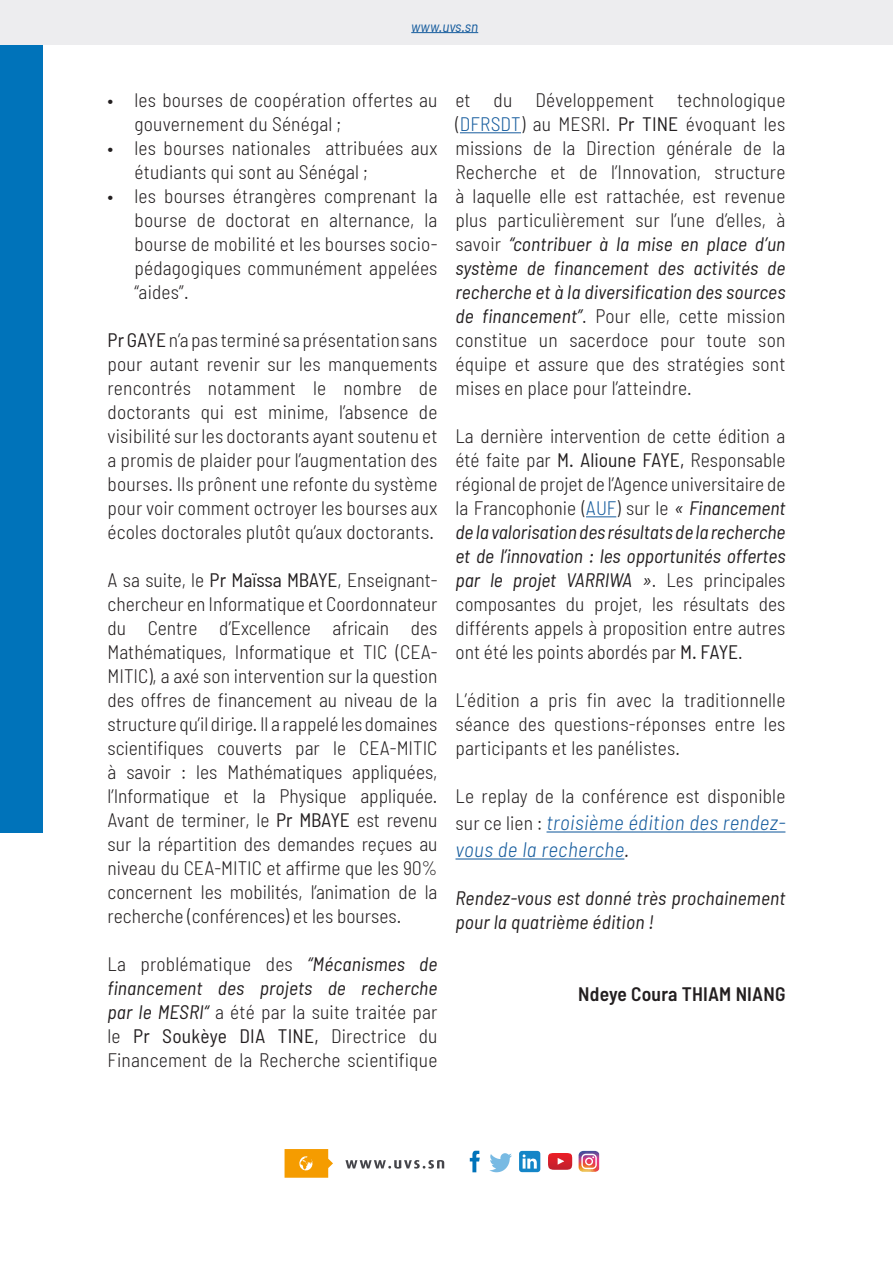
<style>
.page{position:relative;width:893px;height:1263px;background:#fff}
.page>*{position:absolute;margin:0;border:0;box-sizing:border-box;transform-origin:0 0}
.Paragraph{font:italic 300 semi-condensed 21px/27px "Barlow";letter-spacing:.02em;color:#175d9e}
.Paragraph-2{font:300 semi-condensed 19.5px/24px "Barlow";letter-spacing:.01em;color:#231f20;text-align:justify}
.Paragraph-3{font:italic semi-condensed 19.5px/24px "Barlow";letter-spacing:.01em;color:#231f20}
.Paragraph-4{font:600 semi-condensed 19.5px "Barlow";letter-spacing:.01em;color:#231f20}
.t1{font:italic semi-condensed 15px "Barlow";color:#175d9e}
.s1{font-weight:400}
.s2{font-weight:400;font-style:italic}
.s3{color:#175d9e}
.s4{font-style:normal;font-size:19.5px;color:#231f20}
.s5{color:#231f20}
</style>
<div class="page">
<hr style="left:460px;top:132px;width:61px;height:1px;background:#175d9e">
<hr style="left:586px;top:516px;width:30px;height:1px;background:#175d9e">
<hr style="left:546px;top:831px;width:239px;height:1px;background:#175d9e">
<hr style="left:455px;top:858px;width:169px;height:1px;background:#175d9e">
<div style="left:0;top:45px;width:42px;height:787px;background:#0073ba"></div>
<div style="left:0;top:0;width:893px;height:45px;background:#ececee"></div>
<hr style="left:411px;top:32px;width:67px;height:1px;background:#175d9e">
<svg style="left:345px;top:1160px;width:99px;height:8px"></svg>
<svg style="left:285px;top:1149px;width:48px;height:29px"></svg>
<svg style="left:470px;top:1151px;width:10px;height:21px"></svg>
<svg style="left:489px;top:1153px;width:23px;height:19px"></svg>
<svg style="left:519px;top:1151px;width:21px;height:21px"></svg>
<svg style="left:579px;top:1151px;width:20px;height:21px"></svg>
<svg style="left:548px;top:1153px;width:24px;height:17px"></svg>
<p class="t1" style="left:411px;top:17px;width:68px">www.uvs.sn</p>
<p class="Paragraph-2" style="left:135px;top:88px;width:304px;text-indent:-27px">• les bourses de coopération offertes au gouvernement du Sénégal ;</p>
<p class="Paragraph-2" style="left:135px;top:136px;width:304px;text-indent:-27px">• les bourses nationales attribuées aux étudiants qui sont au Sénégal ;</p>
<p class="Paragraph-2" style="left:135px;top:184px;width:304px;text-indent:-27px">• les bourses étrangères comprenant la bourse de doctorat en alternance, la bourse de mobilité et les bourses socio&shy;pédagogiques communément appelées “aides”.</p>
<p class="Paragraph-2" style="left:108px;top:328px;width:331px"><span class="s1">Pr GAYE</span> n’a pas terminé sa présentation sans pour autant revenir sur les manquements rencontrés notamment le nombre de doctorants qui est minime, l’absence de visibilité sur les doctorants ayant soutenu et a promis de plaider pour l’augmentation des bourses. Ils prônent une refonte du système pour voir comment octroyer les bourses aux écoles doctorales plutôt qu’aux doctorants.</p>
<p class="Paragraph-2" style="left:108px;top:568px;width:331px">A sa suite, le <span class="s1">Pr Maïssa MBAYE</span>, Enseignant&shy;chercheur en Informatique et Coordonnateur du Centre d’Excellence africain des Mathématiques, Informatique et TIC (CEA-MITIC), a axé son intervention sur la question des offres de financement au niveau de la structure qu’il dirige. Il a rappelé les domaines scientifiques couverts par le CEA-MITIC à savoir : les Mathématiques appliquées, l’Informatique et la Physique appliquée.<br>Avant de terminer, le <span class="s1">Pr MBAYE</span> est revenu sur la répartition des demandes reçues au niveau du CEA-MITIC et affirme que les 90% concernent les mobilités, l’animation de la recherche (conférences) et les bourses.</p>
<p class="Paragraph-2" style="left:108px;top:952px;width:331px">La problématique des <span class="s2">“Mécanismes de financement des projets de recherche par le MESRI“</span> a été par la suite traitée par le <span class="s1">Pr Soukèye DIA TINE,</span> Directrice du Financement de la Recherche scientifique</p>
<p class="Paragraph-2" style="left:455px;top:88px;width:331px">et du Développement technologique (<span class="s3">DFRSDT</span>) au MESRI. <span class="s1">Pr TINE</span> évoquant les missions de la Direction générale de la Recherche et de l’Innovation, structure à laquelle elle est rattachée, est revenue plus particulièrement sur l’une d’elles, à savoir <span class="s2">“contribuer à la mise en place d’un système de financement des activités de recherche et à la diversification des sources de financement”</span>. Pour elle, cette mission constitue un sacerdoce pour toute son équipe et assure que des stratégies sont mises en place pour l’atteindre.</p>
<p class="Paragraph-2" style="left:455px;top:424px;width:331px">La dernière intervention de cette édition a été faite par <span class="s1">M. Alioune FAYE,</span> Responsable régional de projet de l’Agence universitaire de la Francophonie (<span class="s3">AUF</span>) sur le <span class="s2">« Financement de la valorisation des résultats de la recherche et de l’innovation : les opportunités offertes par le projet VARRIWA »</span>. Les principales composantes du projet, les résultats des différents appels à proposition entre autres ont été les points abordés par <span class="s1">M. FAYE</span>.</p>
<p class="Paragraph-2" style="left:455px;top:688px;width:331px">L’édition a pris fin avec la traditionnelle séance des questions-réponses entre les participants et les panélistes.</p>
<p class="Paragraph-2" style="left:455px;top:784px;width:331px">Le replay de la conférence est disponible</p>
<p class="Paragraph" style="left:455px;top:809px;width:331px"><span class="s4">sur ce lien :</span> troisième édition des rendez&shy;vous de la recherche<span class="s5">.</span></p>
<p class="Paragraph-3" style="left:455px;top:886px;width:331px">Rendez-vous est donné très prochainement pour la quatrième édition !</p>
<p class="Paragraph-4" style="left:578px;top:982px;width:209px">Ndeye Coura THIAM NIANG</p>
</div>
